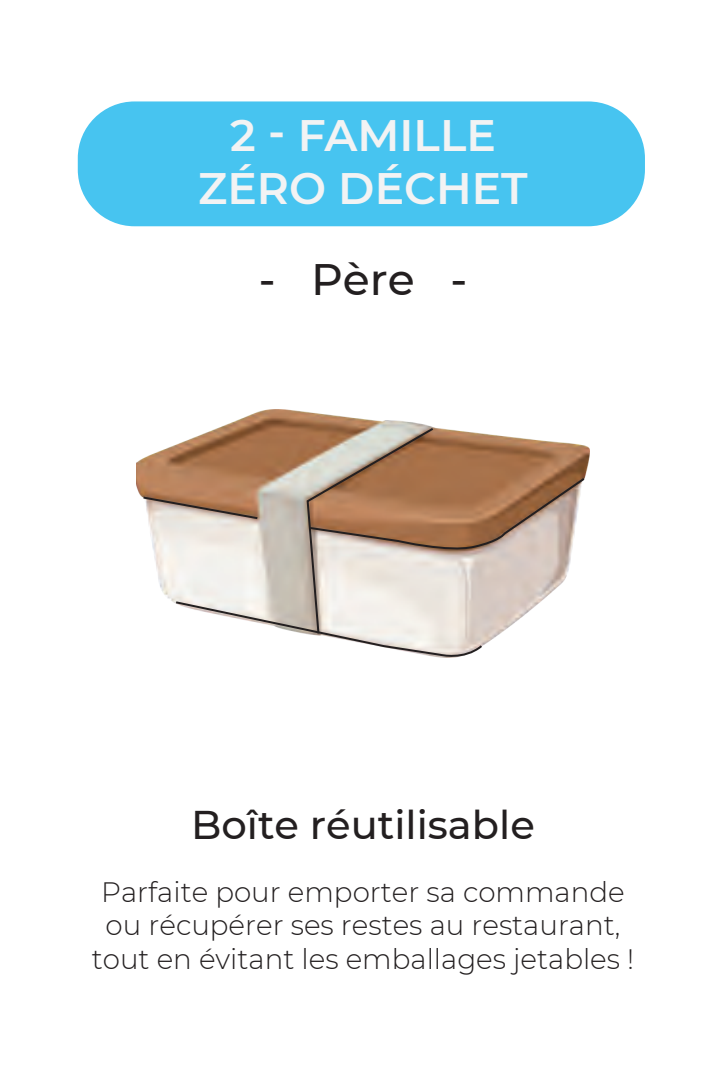
<style>
.page{position:relative;width:726px;height:1078px;background:#fff}
.page>*{position:absolute;margin:0;border:0;box-sizing:border-box;transform-origin:0 0}
.t1{font:600 44px/52.8px "Montserrat";color:#f2f3f4;text-align:center}
.t2{font:500 44px "Montserrat";color:#231f20}
.t3{font:500 40px "Montserrat";color:#231f20}
.t4{font:300 28px/33.6px "Montserrat";color:#231f20;text-align:center}
</style>
<div class="page">
<div style="left:78px;top:101px;width:567px;height:125px;background:#47c4f0;border-radius:57px"></div>
<img style="left:136px;top:409px;width:454px;height:87px">
<svg style="left:141px;top:426px;width:445px;height:231px"></svg>
<h1 class="t1" style="left:198px;top:107px;width:331px">2 - FAMILLE<br>ZÉRO DÉCHET</h1>
<h1 class="t2" style="left:259px;top:248px;width:210px">- Père -</h1>
<h2 class="t3" style="left:191px;top:797px;width:345px">Boîte réutilisable</h2>
<p class="t4" style="left:92px;top:873px;width:544px">Parfaite pour emporter sa commande ou récupérer ses restes au restaurant, tout en évitant les emballages jetables !</p>
</div>
